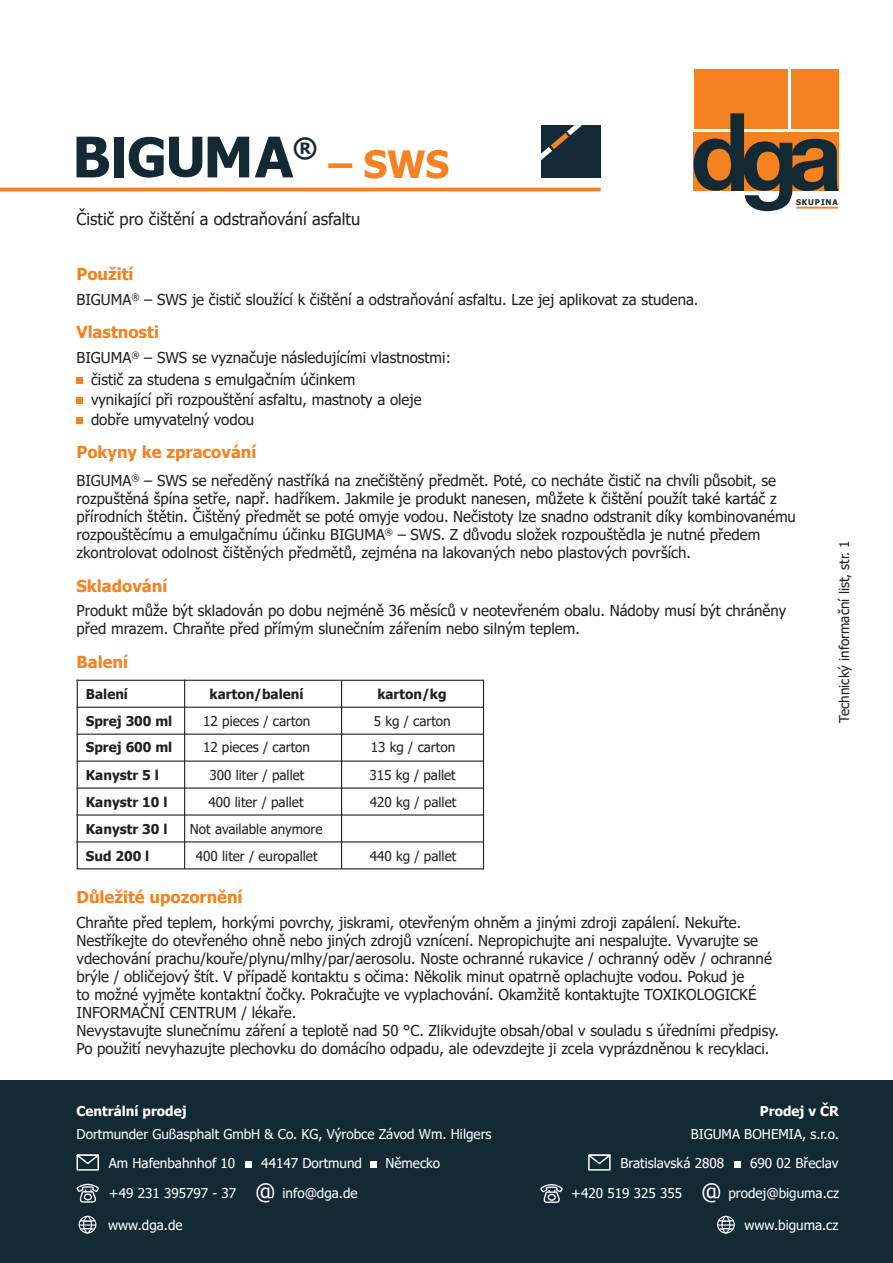
<style>
.page{position:relative;width:893px;height:1263px;background:#fff}
.page>*{position:absolute;margin:0;border:0;box-sizing:border-box;transform-origin:0 0}
.t1{font:700 37.5px "Tahoma";color:#f58220}
.t2{font:700 26.7px "Tahoma";color:#132a35}
.t3{font:700 16.5px "Tahoma";color:#f58220}
.t4{font:16.5px "Tahoma";color:#231f20}
.t5{font:15px/18px "Tahoma";color:#231f20}
.t6{font:13.5px/28.2px "Tahoma";color:#fff}
.t7{font:13.5px/26.8px "Tahoma";color:#231f20}
.t8{font:700 13.5px/27px "Tahoma";color:#231f20}
.t9{font:700 13.5px "Tahoma";color:#fff}
.t10{font:700 7.95px "Tahoma";letter-spacing:.1em;color:#132a35}
.s1{font-size:22.5px}
</style>
<div class="page">
<div style="left:694px;top:69px;width:93px;height:59px;background:#f58220"></div>
<div style="left:791px;top:69px;width:48px;height:59px;background:#f58220"></div>
<svg style="left:694px;top:113px;width:145px;height:98px"></svg>
<hr style="left:0;top:188px;width:601px;height:3px;background:#f58220">
<div style="left:541px;top:125px;width:60px;height:52px;background:#132b36"></div>
<svg style="left:541px;top:125px;width:41px;height:35px"></svg>
<div style="left:114px;top:137px;width:9px;height:40px;background:#132a35"></div>
<svg style="left:77px;top:137px;width:32px;height:40px"></svg>
<svg style="left:129px;top:137px;width:73px;height:41px"></svg>
<svg style="left:208px;top:137px;width:41px;height:40px"></svg>
<svg style="left:255px;top:137px;width:38px;height:40px"></svg>
<div style="left:77px;top:377px;width:6px;height:7px;background:#f58220"></div>
<div style="left:77px;top:397px;width:6px;height:7px;background:#f58220"></div>
<div style="left:77px;top:417px;width:6px;height:7px;background:#f58220"></div>
<div style="left:0;top:1081px;width:893px;height:182px;background:#132a35"></div>
<svg style="left:77px;top:1154px;width:22px;height:16px"></svg>
<div style="left:245px;top:1161px;width:6px;height:7px;background:#fff"></div>
<svg style="left:77px;top:1184px;width:22px;height:18px"></svg>
<div style="left:371px;top:1161px;width:6px;height:7px;background:#fff"></div>
<div style="left:79px;top:1216px;width:17px;height:17px;border:1px solid #fff;border-radius:50%"></div>
<div style="left:83px;top:1216px;width:9px;height:17px;border:1px solid #fff;border-radius:50%"></div>
<svg style="left:79px;top:1219px;width:17px;height:12px"></svg>
<svg style="left:588px;top:1154px;width:23px;height:16px"></svg>
<div style="left:734px;top:1161px;width:6px;height:7px;background:#fff"></div>
<svg style="left:540px;top:1184px;width:23px;height:19px"></svg>
<div style="left:717px;top:1216px;width:18px;height:17px;border:1px solid #fff;border-radius:50%"></div>
<div style="left:721px;top:1216px;width:9px;height:17px;border:1px solid #fff;border-radius:50%"></div>
<svg style="left:717px;top:1219px;width:18px;height:12px"></svg>
<hr style="left:77px;top:680px;width:407px;height:1px;background:#231f20">
<hr style="left:77px;top:707px;width:406px;height:1px;background:#231f20">
<hr style="left:77px;top:734px;width:406px;height:1px;background:#231f20">
<hr style="left:77px;top:760px;width:406px;height:2px;background:#231f20">
<hr style="left:77px;top:787px;width:406px;height:2px;background:#231f20">
<hr style="left:77px;top:680px;width:1px;height:189px;background:#231f20">
<hr style="left:184px;top:680px;width:1px;height:189px;background:#231f20">
<hr style="left:341px;top:681px;width:1px;height:188px;background:#231f20">
<hr style="left:483px;top:680px;width:1px;height:189px;background:#231f20">
<hr style="left:77px;top:814px;width:407px;height:1px;background:#231f20">
<hr style="left:77px;top:841px;width:406px;height:1px;background:#231f20">
<hr style="left:77px;top:868px;width:406px;height:1px;background:#231f20">
<h2 class="t2" style="left:293px;top:130px;width:26px">®</h2>
<h1 class="t1" style="left:328px;top:138px;width:122px">– SWS</h1>
<p class="t4" style="left:77px;top:208px;width:285px">Čistič pro čištění a odstraňování asfaltu</p>
<p class="t3" style="left:77px;top:263px;width:59px">Použití</p>
<p class="t5" style="left:77px;top:291px;width:623px">BIGUMA<sup>®</sup> – SWS je čistič sloužící k čištění a odstraňování asfaltu. Lze jej aplikovat za studena.</p>
<p class="t3" style="left:77px;top:321px;width:84px">Vlastnosti</p>
<p class="t5" style="left:91px;top:370px;width:332px;line-height:20px">čistič za studena s emulgačním účinkem<br>vynikající při rozpouštění asfaltu, mastnoty a oleje dobře umyvatelný vodou</p>
<p class="t5" style="left:77px;top:349px;width:376px">BIGUMA<sup>®</sup> – SWS se vyznačuje následujícími vlastnostmi:</p>
<p class="t10" style="left:796px;top:197px;width:43px">SKUPINA</p>
<p class="t3" style="left:77px;top:440px;width:181px">Pokyny ke zpracování</p>
<p class="t5" style="left:77px;top:472px;width:721px">BIGUMA<sup>®</sup> – SWS se neředěný nastříká na znečištěný předmět. Poté, co necháte čistič na chvíli působit, se rozpuštěná špína setře, např. hadříkem. Jakmile je produkt nanesen, můžete k čištění použít také kartáč z přírodních štětin. Čištěný předmět se poté omyje vodou. Nečistoty lze snadno odstranit díky kombinovanému rozpouštěcímu a emulgačnímu účinku BIGUMA<sup>®</sup> – SWS. Z důvodu složek rozpouštědla je nutné předem zkontrolovat odolnost čištěných předmětů, zejména na lakovaných nebo plastových površích.</p>
<p class="t3" style="left:77px;top:574px;width:92px">Skladování</p>
<p class="t5" style="left:77px;top:603px;width:711px">Produkt může být skladován po dobu nejméně 36 měsíců v neotevřeném obalu. Nádoby musí být chráněny před mrazem. Chraňte před přímým slunečním zářením nebo silným teplem.</p>
<p class="t3" style="left:77px;top:650px;width:53px">Balení</p>
<p class="t8" style="left:86px;top:680px;width:88px;line-height:27.6px">Balení<br>Sprej 300 ml</p>
<p class="t8" style="left:86px;top:734px;width:88px">Sprej 600 ml</p>
<p class="t8" style="left:86px;top:762px;width:83px">Kanystr 5 l<br>Kanystr 10 l<br>Kanystr 30 l<br>Sud 200 l</p>
<p class="t8" style="left:210px;top:681px;width:95px">karton/balení</p>
<p class="t8" style="left:377px;top:681px;width:71px">karton/kg</p>
<p class="t7" style="left:203px;top:709px;width:109px;line-height:26px">12 pieces / carton<br>12 pieces / carton</p>
<p class="t7" style="left:190px;top:762px;width:134px;text-align:center">300 liter / pallet<br>400 liter / pallet<br>Not available anymore<br>400 liter / europallet</p>
<p class="t7" style="left:371px;top:709px;width:86px;line-height:26px">5 kg / carton<br>13 kg / carton</p>
<p class="t7" style="left:369px;top:762px;width:88px">315 kg / pallet<br>420 kg / pallet</p>
<p class="t7" style="left:370px;top:843px;width:88px">440 kg / pallet</p>
<p class="t3" style="left:77px;top:886px;width:168px">Důležité upozornění</p>
<p class="t5" style="left:77px;top:914px;width:704px">Chraňte před teplem, horkými povrchy, jiskrami, otevřeným ohněm a jinými zdroji zapálení. Nekuřte.<br>Nestříkejte do otevřeného ohně nebo jiných zdrojů vznícení. Nepropichujte ani nespalujte. Vyvarujte se vdechování prachu/kouře/plynu/mlhy/par/aerosolu. Noste ochranné rukavice / ochranný oděv / ochranné brýle / obličejový štít. V případě kontaktu s očima: Několik minut opatrně oplachujte vodou. Pokud je<br>to možné vyjměte kontaktní čočky. Pokračujte ve vyplachování. Okamžitě kontaktujte TOXIKOLOGICKÉ INFORMAČNÍ CENTRUM / lékaře.<br>Nevystavujte slunečnímu záření a teplotě nad 50 °C. Zlikvidujte obsah/obal v souladu s úředními předpisy.<br>Po použití nevyhazujte plechovku do domácího odpadu, ale odevzdejte ji zcela vyprázdněnou k recyklaci.</p>
<p class="t7" style="left:832px;top:723px;width:184px;rotate:-90deg">Technický informační list, str. 1</p>
<p class="t9" style="left:77px;top:1102px;width:112px">Centrální prodej</p>
<p class="t6" style="left:109px;top:1121px;width:384px;text-indent:-32px">Dortmunder Gußasphalt GmbH &amp; Co. KG, Výrobce Závod Wm. Hilgers<br>Am Hafenbahnhof 10</p>
<p class="t6" style="left:385px;top:1149px;width:56px">Německo</p>
<p class="t6" style="left:261px;top:1149px;width:102px">44147 Dortmund</p>
<p class="t6" style="left:109px;top:1180px;width:250px">+49 231 395797 - 37 <span class="s1">@</span> info@dga.de</p>
<p class="t6" style="left:108px;top:1212px;width:76px">www.dga.de</p>
<p class="t9" style="left:760px;top:1102px;width:81px">Prodej v ČR</p>
<p class="t6" style="left:620px;top:1121px;width:220px;text-indent:70px">BIGUMA BOHEMIA, s.r.o.<br>Bratislavská 2808</p>
<p class="t6" style="left:750px;top:1149px;width:90px">690 02 Břeclav</p>
<p class="t6" style="left:571px;top:1180px;width:269px">+420 519 325 355 <span class="s1">@</span> prodej@biguma.cz</p>
<p class="t6" style="left:744px;top:1212px;width:95px">www.biguma.cz</p>
</div>
